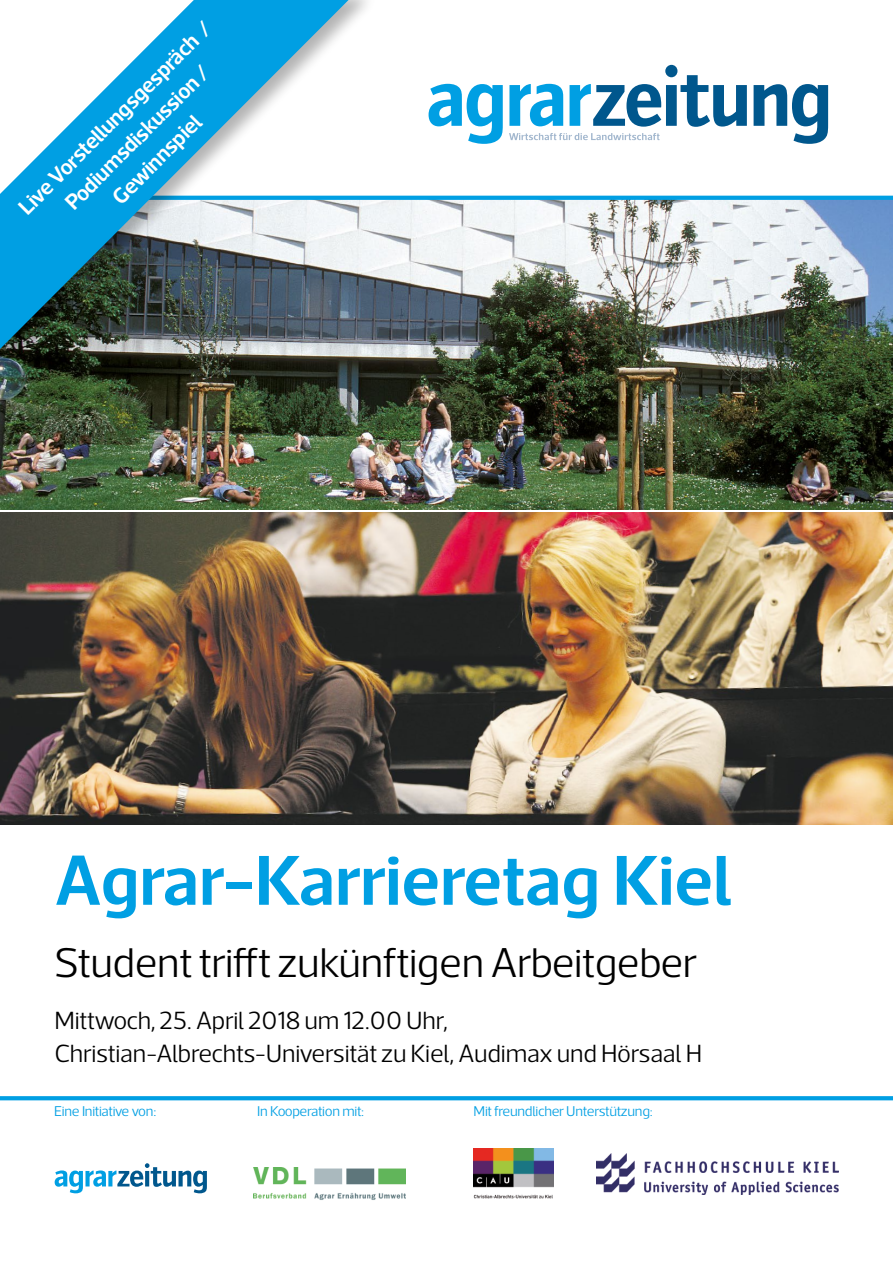
<style>
.page{position:relative;width:893px;height:1263px;background:#fff}
.page>*{position:absolute;margin:0;border:0;box-sizing:border-box;transform-origin:0 0}
.t1{font:600 71.85px "Acto";letter-spacing:-.005em;color:#009fe3}
.t2{font:300 42.3px "Acto";letter-spacing:-.01em;color:#000}
.t3{font:300 25.35px "Acto";letter-spacing:-.01em;color:#000}
.t4{font:600 22.2px "Acto";color:#fff}
.t5{font:300 14.4px "Acto";letter-spacing:-.02em;color:#009fe3}
</style>
<div class="page">
<img style="left:0;top:200px;width:893px;height:309px">
<svg style="left:378px;top:196px;width:515px;height:4px;background:#06a0e2"></svg>
<div style="left:0;top:0;width:378px;height:369px;background:#000;opacity:.3"></div>
<svg style="left:0;top:0;width:349px;height:349px"></svg>
<svg style="left:55px;top:1163px;width:152px;height:30px"></svg>
<img style="left:254px;top:1167px;width:152px;height:33px">
<svg style="left:0;top:1096px;width:893px;height:4px;background:#09a2e4"></svg>
<img style="left:474px;top:1149px;width:79px;height:50px">
<img style="left:596px;top:1154px;width:242px;height:41px">
<img style="left:0;top:513px;width:893px;height:311px">
<svg style="left:754px;top:84px;width:74px;height:60px"></svg>
<svg style="left:429px;top:84px;width:74px;height:60px"></svg>
<svg style="left:570px;top:65px;width:177px;height:62px"></svg>
<svg style="left:509px;top:84px;width:54px;height:42px"></svg>
<svg style="left:509px;top:133px;width:151px;height:7px"></svg>
<p class="t4" style="left:13px;top:201px;width:265px;rotate:-45deg">Live Vorstellungsgespräch /</p>
<p class="t4" style="left:59px;top:196px;width:196px;rotate:-45deg">Podiumsdiskussion /</p>
<p class="t4" style="left:106px;top:191px;width:118px;rotate:-45deg">Gewinnspiel</p>
<p class="t1" style="left:55px;top:837px;width:679px">Agrar-Karrieretag Kiel</p>
<p class="t2" style="left:55px;top:939px;width:644px">Student trifft zukünftigen Arbeitgeber</p>
<p class="t3" style="left:55px;top:1005px;width:395px">Mittwoch, 25. April 2018 um 12.00 Uhr,</p>
<p class="t3" style="left:55px;top:1039px;width:649px">Christian-Albrechts-Universität zu Kiel, Audimax und Hörsaal H</p>
<p class="t5" style="left:54px;top:1103px;width:104px">Eine Initiative von:</p>
<p class="t5" style="left:257px;top:1103px;width:108px">In Kooperation mit:</p>
<p class="t5" style="left:474px;top:1103px;width:181px">Mit freundlicher Unterstützung:</p>
</div>
